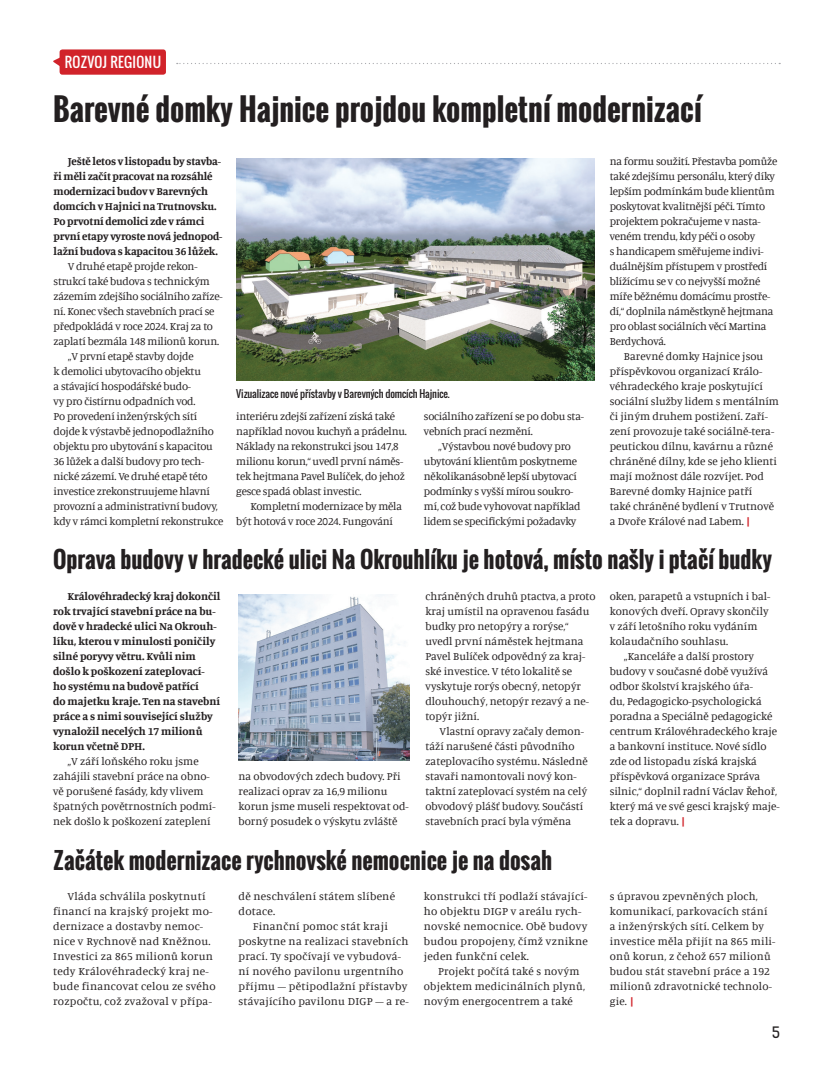
<style>
.page{position:relative;width:833px;height:1081px;background:#fff}
.page>*{position:absolute;margin:0;border:0;box-sizing:border-box;transform-origin:0 0}
.t1{font:700 30px "Oswald";color:#231f20}
.t2{font:700 22.5px "Oswald";color:#231f20}
.t3{font:15px "Kelson Sans";color:#231f20}
.t4{font:13.75px "Oswald";letter-spacing:.02em;color:#fff}
.t5{font:11.25px/15px "Manuale";color:#231f20}
.t6{font:11.25px/15px "Manuale";letter-spacing:-.02em;color:#231f20}
.t7{font:11.25px/15px "Manuale";letter-spacing:.02em;color:#231f20}
.t8{font:700 11.25px/15px "Manuale";color:#231f20}
.t9{font:10px "Oswald";letter-spacing:-.01em;color:#231f20}
.s1{font-weight:700;color:#d1232a}
</style>
<div class="page">
<svg style="left:177px;top:63px;width:603px;height:1px"></svg>
<svg style="left:53px;top:56px;width:7px;height:13px"></svg>
<div style="left:60px;top:49px;width:106px;height:26px;background:#d1232a;border-radius:3px"></div>
<img style="left:239px;top:594px;width:170px;height:166px">
<img style="left:236px;top:158px;width:358px;height:223px">
<p class="t4" style="left:65px;top:52px;width:96px">rozvoj regi onu</p>
<h1 class="t1" style="left:53px;top:87px;width:650px">Barevné domky Hajnice projdou kompletní modernizací</h1>
<p class="t8" style="left:54px;top:153px;width:170px;text-indent:14px">Ještě letos v listopadu by stavba&shy;ři měli začít pracovat na rozsáhlé modernizaci budov v Barevných domcích v Hajnici na Trutnovsku.<br>Po prvotní demolici zde v rámci první etapy vyroste nová jednopod&shy;lažní budova s kapacitou 36 lůžek.</p>
<p class="t6" style="left:68px;top:258px;width:131px">V druhé etapě projde rekon-</p>
<p class="t6" style="left:54px;top:273px;width:158px">strukcí také budova s technickým</p>
<p class="t6" style="left:54px;top:288px;width:170px">zázemím zdejšího sociálního zaříze-</p>
<p class="t6" style="left:54px;top:303px;width:162px">ní. Konec všech stavebních prací se</p>
<p class="t6" style="left:54px;top:318px;width:161px">předpokládá v roce 2024. Kraj za to</p>
<p class="t6" style="left:54px;top:333px;width:167px">zaplatí bezmála 148 milionů korun.</p>
<p class="t6" style="left:68px;top:348px;width:127px">„V první etapě stavby dojde</p>
<p class="t6" style="left:54px;top:363px;width:149px">k demolici ubytovacího objektu</p>
<p class="t6" style="left:54px;top:378px;width:139px">a stávající hospodářské budo-</p>
<p class="t6" style="left:54px;top:393px;width:143px">vy pro čistírnu odpadních vod.</p>
<p class="t6" style="left:54px;top:408px;width:145px">Po provedení inženýrských sítí</p>
<p class="t6" style="left:54px;top:423px;width:162px">dojde k výstavbě jednopodlažního</p>
<p class="t6" style="left:54px;top:438px;width:161px">objektu pro ubytování s kapacitou</p>
<p class="t6" style="left:54px;top:453px;width:152px">36 lůžek a další budovy pro tech-</p>
<p class="t6" style="left:54px;top:468px;width:155px">nické zázemí. Ve druhé etapě této</p>
<p class="t6" style="left:54px;top:483px;width:158px">investice zrekonstruujeme hlavní</p>
<p class="t6" style="left:54px;top:498px;width:166px">provozní a administrativní budovy,</p>
<p class="t6" style="left:54px;top:513px;width:171px">kdy v rámci kompletní rekonstrukce</p>
<p class="t6" style="left:610px;top:153px;width:169px">na formu soužití. Přestavba pomůže také zdejšímu personálu, který díky lepším podmínkám bude klientům poskytovat kvalitnější péči. Tímto projektem pokračujeme v nasta&shy;veném trendu, kdy péči o osoby<br>s handicapem směřujeme indivi&shy;duálnějším přístupem v prostředí blížícímu se v co nejvyšší možné míře běžnému domácímu prostře&shy;dí,“ doplnila náměstkyně hejtmana pro oblast sociálních věcí Martina<br>Berdychová.</p>
<p class="t5" style="left:609px;top:348px;width:171px;text-indent:14px">Barevné domky Hajnice jsou příspěvkovou organizací Králo&shy;véhradeckého kraje poskytující sociální služby lidem s mentálním či jiným druhem postižení. Zaří&shy;zení provozuje také sociálně-tera&shy;peutickou dílnu, kavárnu a různé chráněné dílny, kde se jeho klienti mají možnost dále rozvíjet. Pod<br>Barevné domky Hajnice patří<br>také chráněné bydlení v Trutnově a Dvoře Králové nad Labem. <span class="s1">|</span></p>
<p class="t9" style="left:236px;top:386px;width:215px">Vizualizace nové přístavby v Barevných domcích Hajnice.</p>
<p class="t6" style="left:236px;top:408px;width:172px">interiéru zdejší zařízení získá také například novou kuchyň a prádelnu.<br>Náklady na rekonstrukci jsou 147,8 milionu korun,“ uvedl první náměs&shy;tek hejtmana Pavel Bulíček, do jehož gesce spadá oblast investic.</p>
<p class="t6" style="left:236px;top:498px;width:167px;text-indent:14px">Kompletní modernizace by měla být hotová v roce 2024. Fungování</p>
<p class="t6" style="left:424px;top:408px;width:161px">sociálního zařízení se po dobu sta&shy;vebních prací nezmění.</p>
<p class="t6" style="left:424px;top:438px;width:158px;text-indent:14px">„Výstavbou nové budovy pro ubytování klientům poskytneme několikanásobně lepší ubytovací podmínky s vyšší mírou soukro&shy;mí, což bude vyhovovat například lidem se specifickými požadavky</p>
<h2 class="t2" style="left:53px;top:542px;width:720px">Oprava budovy v hradecké ulici Na Okrouhlíku je hotová, místo našly i ptačí budky</h2>
<p class="t8" style="left:53px;top:588px;width:169px;text-indent:14px">Královéhradecký kraj dokončil rok trvající stavební práce na bu&shy;dově v hradecké ulici Na Okrouh&shy;líku, kterou v minulosti poničily silné poryvy větru. Kvůli nim došlo k poškození zateplovací&shy;ho systému na budově patřící<br>do majetku kraje. Ten na stavební práce a s nimi související služby vynaložil necelých 17 milionů korun včetně DPH.</p>
<p class="t5" style="left:53px;top:753px;width:164px;text-indent:14px">„V září loňského roku jsme zahájili stavební práce na obno&shy;vě porušené fasády, kdy vlivem špatných povětrnostních podmí&shy;nek došlo k poškození zateplení</p>
<p class="t5" style="left:425px;top:588px;width:172px">chráněných druhů ptactva, a proto kraj umístil na opravenou fasádu budky pro netopýry a rorýse,“ uvedl první náměstek hejtmana<br>Pavel Bulíček odpovědný za kraj&shy;ské investice. V této lokalitě se vyskytuje rorýs obecný, netopýr dlouhouchý, netopýr rezavý a ne&shy;topýr jižní.</p>
<p class="t5" style="left:425px;top:723px;width:164px;text-indent:14px">Vlastní opravy začaly demon&shy;táží narušené části původního zateplovacího systému. Následně stavaři namontovali nový kon&shy;taktní zateplovací systém na celý obvodový plášť budovy. Součástí stavebních prací byla výměna</p>
<p class="t5" style="left:609px;top:588px;width:162px">oken, parapetů a vstupních i bal&shy;konových dveří. Opravy skončily v září letošního roku vydáním kolaudačního souhlasu.</p>
<p class="t5" style="left:609px;top:648px;width:171px;text-indent:14px">„Kanceláře a další prostory budovy v současné době využívá odbor školství krajského úřa-<br>du, Pedagogicko-psychologická poradna a Speciálně pedagogické centrum Královéhradeckého kraje a bankovní instituce. Nové sídlo zde od listopadu získá krajská příspěvková organizace Správa silnic,“ doplnil radní Václav Řehoř, který má ve své gesci krajský maje&shy;tek a dopravu. <span class="s1">|</span></p>
<p class="t5" style="left:238px;top:768px;width:172px">na obvodových zdech budovy. Při realizaci oprav za 16,9 milionu korun jsme museli respektovat od&shy;borný posudek o výskytu zvláště</p>
<h2 class="t2" style="left:53px;top:843px;width:500px">Začátek modernizace rychnovské nemocnice je na dosah</h2>
<p class="t7" style="left:53px;top:888px;width:164px;text-indent:14px">Vláda schválila poskytnutí financí na krajský projekt mo&shy;dernizace a dostavby nemoc&shy;nice v Rychnově nad Kněžnou.<br>Investici za 865 milionů korun tedy Královéhradecký kraj ne&shy;bude financovat celou ze svého rozpočtu, což zvažoval v přípa-</p>
<p class="t7" style="left:238px;top:888px;width:158px">dě neschválení státem slíbené dotace.</p>
<p class="t7" style="left:424px;top:888px;width:166px">konstrukci tří podlaží stávající&shy;ho objektu DIGP v areálu rych&shy;novské nemocnice. Obě budovy budou propojeny, čímž vznikne jeden funkční celek.</p>
<p class="t7" style="left:424px;top:963px;width:162px;text-indent:14px">Projekt počítá také s novým objektem medicinálních plynů, novým energocentrem a také</p>
<p class="t7" style="left:238px;top:918px;width:172px;text-indent:14px">Finanční pomoc stát kraji poskytne na realizaci stavebních prací. Ty spočívají ve vybudová&shy;ní nového pavilonu urgentního příjmu – pětipodlažní přístavby stávajícího pavilonu DIGP – a re-</p>
<p class="t7" style="left:609px;top:888px;width:167px">s úpravou zpevněných ploch, komunikací, parkovacích stání a inženýrských sítí. Celkem by investice měla přijít na 865 mili&shy;onů korun, z čehož 657 milionů budou stát stavební práce a 192 milionů zdravotnické technolo&shy;gie. <span class="s1">|</span></p>
<h3 class="t3" style="left:772px;top:1023px;width:9px">5</h3>
</div>
